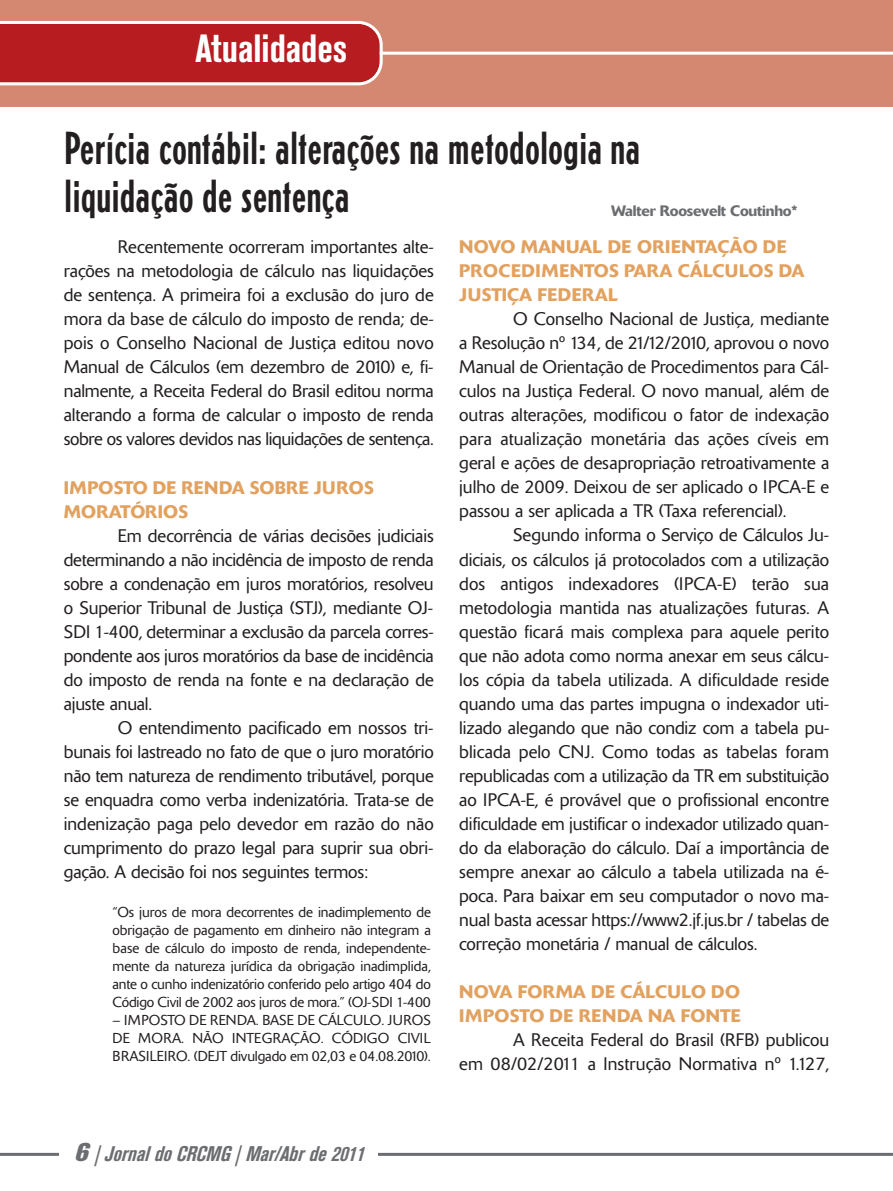
<style>
.page{position:relative;width:893px;height:1191px;background:#fff}
.page>*{position:absolute;margin:0;border:0;box-sizing:border-box;transform-origin:0 0}
.t1{font:500 condensed 45px/48px "AT Erbar";color:#231f20}
.t2{font:700 condensed 39px "Akzidenz Grotesk BE";color:#fff}
.t3{font:21px "FT100 IT";color:#6c6d70}
.t4{font:300 18px/24px "Delta";letter-spacing:-.005em;color:#231f20;text-align:justify}
.t5{font:500 18px/24px "Delta";letter-spacing:.01em;color:#e2a15f}
.t6{font:500 15px "Delta";letter-spacing:-.015em;color:#6c6d70}
.t7{font:300 14.25px/18px "Delta";letter-spacing:-.01em;color:#231f20;text-align:justify}
.s1{font-family:"FT100 EXBDIT";font-size:25.5px}
</style>
<div class="page">
<div style="left:0;top:0;width:893px;height:106px;background:#d58871"></div>
<hr style="left:0;top:52px;width:893px;height:3px;background:#fff">
<svg style="left:0;top:21px;width:383px;height:64px;background:#bd3235"></svg>
<hr style="left:0;top:1152px;width:893px;height:3px;background:#6c6d70">
<div style="left:60px;top:1140px;width:318px;height:38px;background:#fff"></div>
<h2 class="t2" style="left:195px;top:35px;width:154px">Atualidades</h2>
<h1 class="t1" style="left:64px;top:127px;width:578px">Perícia contábil: alterações na metodologia na liquidação de sentença</h1>
<p class="t6" style="left:611px;top:206px;width:188px">Walter Roosevelt Coutinho*</p>
<p class="t4" style="left:64px;top:237px;width:371px;text-indent:54px">Recentemente ocorreram importantes alte&shy;rações na metodologia de cálculo nas liquidações de sentença. A primeira foi a exclusão do juro de mora da base de cálculo do imposto de renda; de&shy;pois o Conselho Nacional de Justiça editou novo Manual de Cálculos (em dezembro de 2010) e, fi&shy;nalmente, a Receita Federal do Brasil editou norma alterando a forma de calcular o imposto de renda sobre os valores devidos nas liquidações de sentença.</p>
<p class="t5" style="left:64px;top:477px;width:312px">IMPOSTO DE RENDA SOBRE JUROS<br>MORATÓRIOS</p>
<p class="t4" style="left:64px;top:525px;width:371px;text-indent:54px">Em decorrência de várias decisões judiciais determinando a não incidência de imposto de renda sobre a condenação em juros moratórios, resolveu o Superior Tribunal de Justiça (STJ), mediante OJ-SDI 1-400, determinar a exclusão da parcela corres&shy;pondente aos juros moratórios da base de incidência do imposto de renda na fonte e na declaração de ajuste anual.</p>
<p class="t4" style="left:64px;top:717px;width:371px;text-indent:54px">O entendimento pacificado em nossos tri&shy;bunais foi lastreado no fato de que o juro moratório não tem natureza de rendimento tributável, porque se enquadra como verba indenizatória. Trata-se de indenização paga pelo devedor em razão do não cumprimento do prazo legal para suprir sua obri&shy;gação. A decisão foi nos seguintes termos:</p>
<p class="t7" style="left:113px;top:904px;width:320px">“Os juros de mora decorrentes de inadimplemento de obrigação de pagamento em dinheiro não integram a base de cálculo do imposto de renda, independente&shy;mente da natureza jurídica da obrigação inadimplida, ante o cunho indenizatório conferido pelo artigo 404 do Código Civil de 2002 aos juros de mora.” (OJ-SDI 1-400</p>
<p class="t7" style="left:113px;top:1012px;width:320px">– IMPOSTO DE RENDA. BASE DE CÁLCULO. JUROS DE MORA. NÃO INTEGRAÇÃO. CÓDIGO CIVIL BRASILEIRO. (DEJT divulgado em 02,03 e 04.08.2010).</p>
<p class="t5" style="left:459px;top:237px;width:347px">NOVO MANUAL DE ORIENTAÇÃO DE<br>PROCEDIMENTOS PARA CÁLCULOS DA<br>JUSTIÇA FEDERAL</p>
<p class="t4" style="left:459px;top:309px;width:371px;text-indent:54px">O Conselho Nacional de Justiça, mediante a Resolução nº 134, de 21/12/2010, aprovou o novo Manual de Orientação de Procedimentos para Cál&shy;culos na Justiça Federal. O novo manual, além de outras alterações, modificou o fator de indexação para atualização monetária das ações cíveis em geral e ações de desapropriação retroativamente a julho de 2009. Deixou de ser aplicado o IPCA-E e passou a ser aplicada a TR (Taxa referencial).</p>
<p class="t4" style="left:459px;top:525px;width:371px;text-indent:54px">Segundo informa o Serviço de Cálculos Ju&shy;diciais, os cálculos já protocolados com a utilização dos antigos indexadores (IPCA-E) terão sua metodologia mantida nas atualizações futuras. A questão ficará mais complexa para aquele perito que não adota como norma anexar em seus cálcu&shy;los cópia da tabela utilizada. A dificuldade reside quando uma das partes impugna o indexador uti&shy;lizado alegando que não condiz com a tabela pu&shy;blicada pelo CNJ. Como todas as tabelas foram republicadas com a utilização da TR em substituição ao IPCA-E, é provável que o profissional encontre dificuldade em justificar o indexador utilizado quan&shy;do da elaboração do cálculo. Daí a importância de sempre anexar ao cálculo a tabela utilizada na é&shy;poca. Para baixar em seu computador o novo ma&shy;nual basta acessar https://www2.jf.jus.br / tabelas de correção monetária / manual de cálculos.</p>
<p class="t5" style="left:459px;top:981px;width:283px">NOVA FORMA DE CÁLCULO DO<br>IMPOSTO DE RENDA NA FONTE</p>
<p class="t4" style="left:459px;top:1029px;width:371px;text-align:right">A Receita Federal do Brasil (RFB) publicou<br>em 08/02/2011 a Instrução Normativa nº 1.127,</p>
<p class="t3" style="left:74px;top:1145px;width:291px"><span class="s1">6</span> | Jornal do CRCMG | Mar/Abr de 2011</p>
</div>
